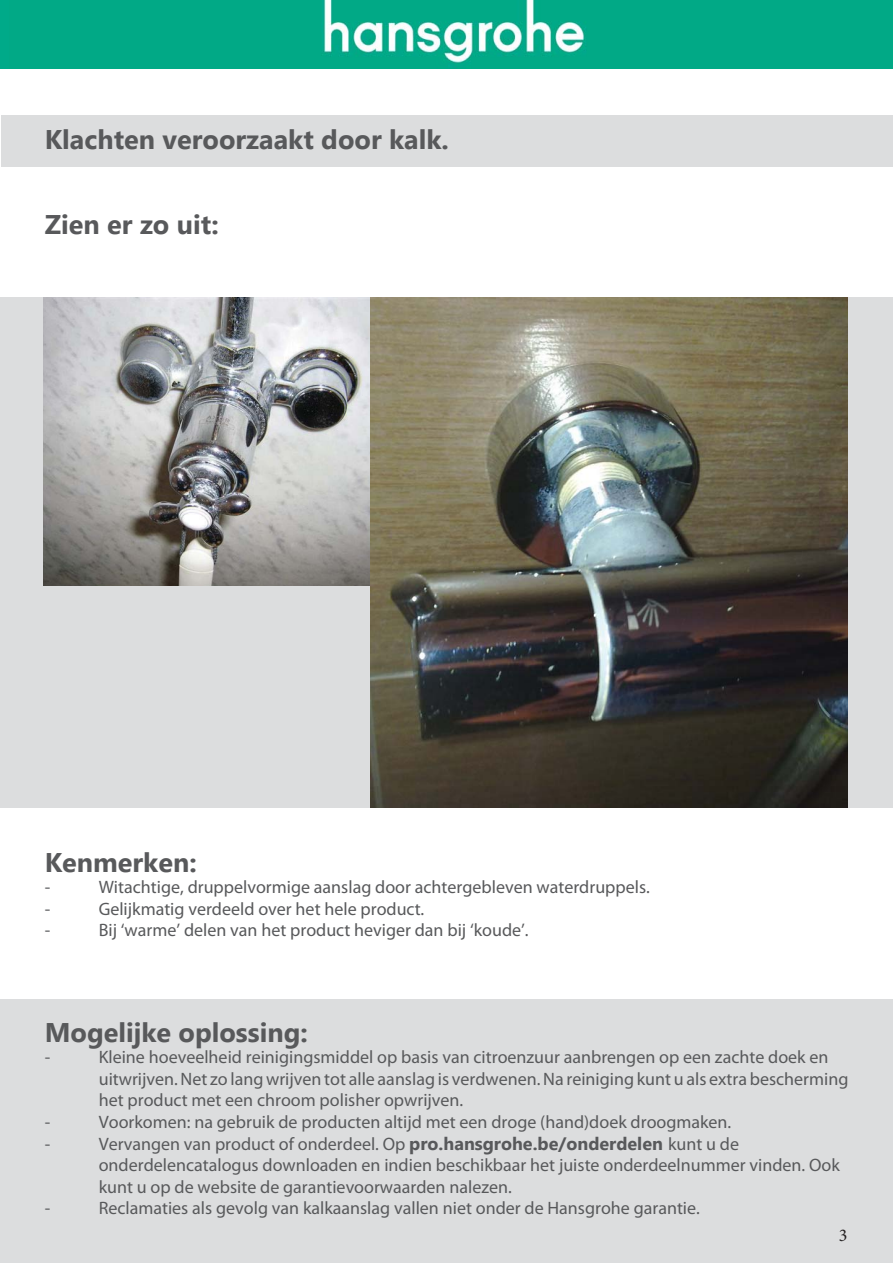
<style>
.page{position:relative;width:893px;height:1263px;background:#fff}
.page>*{position:absolute;margin:0;border:0;box-sizing:border-box;transform-origin:0 0}
.t1{font:700 27px "Segoe UI";color:#58595b}
.t2{font:18px/21.6px "Myriad Pro";color:#58595b}
.t3{font:18px "Minion Pro";color:#231f20}
.s1{font-family:"Segoe UI";font-weight:700}
</style>
<div class="page">
<img style="left:8px;top:0;width:884px;height:68px">
<img style="left:0;top:0;width:8px;height:68px">
<div style="left:1px;top:115px;width:891px;height:51px;background:#dcddde"></div>
<div style="left:1px;top:298px;width:891px;height:510px;background:#dcddde"></div>
<div style="left:0;top:999px;width:892px;height:264px;background:#dcddde"></div>
<img style="left:43px;top:298px;width:327px;height:288px">
<img style="left:371px;top:298px;width:476px;height:510px">
<h1 class="t1" style="left:45px;top:120px;width:405px">Klachten veroorzaakt door kalk.</h1>
<h1 class="t1" style="left:45px;top:205px;width:175px">Zien er zo uit:</h1>
<h1 class="t1" style="left:45px;top:842px;width:153px">Kenmerken:</h1>
<p class="t2" style="left:45px;top:877px;width:7px">-</p>
<p class="t2" style="left:99px;top:877px;width:552px">Witachtige, druppelvormige aanslag door achtergebleven waterdruppels.</p>
<p class="t2" style="left:45px;top:899px;width:7px">-</p>
<p class="t2" style="left:99px;top:899px;width:327px">Gelijkmatig verdeeld over het hele product.</p>
<p class="t2" style="left:45px;top:921px;width:7px">-</p>
<p class="t2" style="left:99px;top:921px;width:431px">Bij ‘warme’ delen van het product heviger dan bij ‘koude’.</p>
<h1 class="t1" style="left:45px;top:1012px;width:264px">Mogelijke oplossing:</h1>
<p class="t2" style="left:45px;top:1047px;width:7px">-</p>
<p class="t2" style="left:99px;top:1047px;width:751px">Kleine hoeveelheid reinigingsmiddel op basis van citroenzuur aanbrengen op een zachte doek en uitwrijven. Net zo lang wrijven tot alle aanslag is verdwenen. Na reiniging kunt u als extra bescherming het product met een chroom polisher opwrijven.</p>
<p class="t2" style="left:45px;top:1112px;width:7px">-</p>
<p class="t2" style="left:99px;top:1112px;width:634px">Voorkomen: na gebruik de producten altijd met een droge (hand)doek droogmaken.</p>
<p class="t2" style="left:45px;top:1134px;width:7px">-</p>
<p class="t2" style="left:99px;top:1134px;width:742px">Vervangen van product of onderdeel. Op <span class="s1">pro.hansgrohe.be/onderdelen</span> kunt u de onderdelencatalogus downloaden en indien beschikbaar het juiste onderdeelnummer vinden. Ook kunt u op de website de garantievoorwaarden nalezen.</p>
<p class="t2" style="left:45px;top:1199px;width:7px">-</p>
<p class="t2" style="left:99px;top:1199px;width:602px">Reclamaties als gevolg van kalkaanslag vallen niet onder de Hansgrohe garantie.</p>
<p class="t3" style="left:838px;top:1224px;width:10px">3</p>
</div>
